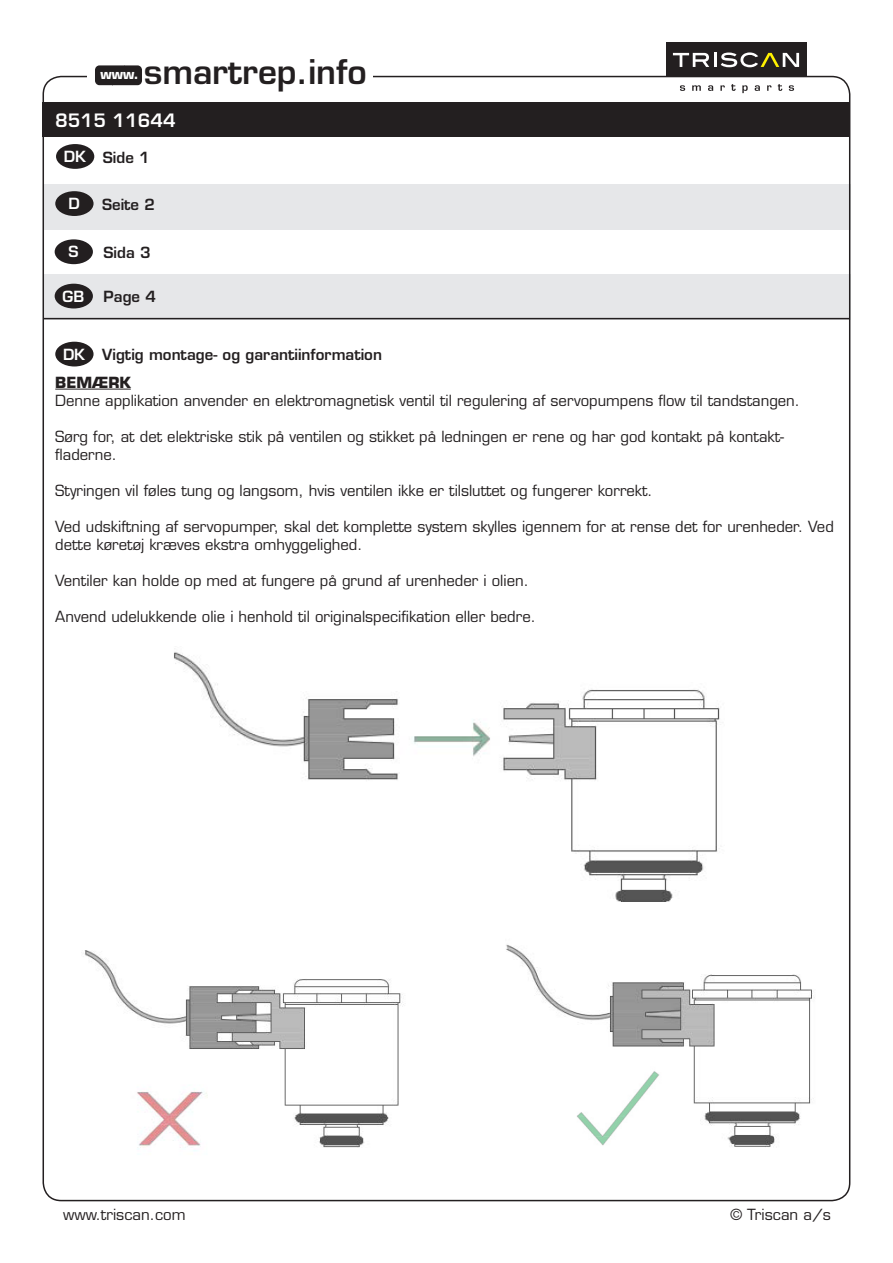
<style>
.page{position:relative;width:893px;height:1263px;background:#fff}
.page>*{position:absolute;margin:0;border:0;box-sizing:border-box;transform-origin:0 0}
.t1{font:600 33.15px "Eurostile LT Std";color:#231f20}
.t2{font:600 18px "Eurostile LT Std";color:#fff}
.t3{font:15px/18px "Eurostile LT Std";color:#231f20}
.t4{font:600 15px "Eurostile LT Std";color:#231f20}
.t5{font:600 15px "Eurostile LT Std";color:#fff}
.t6{font:700 15px "Eurostile LT Std";color:#231f20}
.t7{font:700 14.4px "Eurostile LT Std";color:#fff}
.t8{font:700 13.5px "Eurostile LT Std";color:#fff}
</style>
<div class="page">
<div style="left:43px;top:103px;width:807px;height:34px;background:#231f20"></div>
<div style="left:56px;top:144px;width:38px;height:25px;background:#231f20;border-radius:50%"></div>
<div style="left:44px;top:184px;width:806px;height:45px;background:#e6e7e9"></div>
<div style="left:55px;top:191px;width:39px;height:25px;background:#231f20;border-radius:50%"></div>
<div style="left:55px;top:239px;width:38px;height:25px;background:#231f20;border-radius:50%"></div>
<div style="left:44px;top:274px;width:806px;height:45px;background:#e6e7e9"></div>
<div style="left:55px;top:284px;width:38px;height:24px;background:#231f20;border-radius:50%"></div>
<hr style="left:44px;top:318px;width:805px;height:1px;background:#231f20">
<div style="left:55px;top:342px;width:39px;height:24px;background:#231f20;border-radius:50%"></div>
<hr style="left:55px;top:389px;width:76px;height:1px;background:#231f20">
<img style="left:174px;top:652px;width:546px;height:250px">
<img style="left:84px;top:950px;width:320px;height:201px">
<img style="left:506px;top:944px;width:309px;height:203px">
<img style="left:560px;top:1061px;width:106px;height:86px">
<div style="left:666px;top:43px;width:140px;height:34px;background:#231f20"></div>
<svg style="left:673px;top:53px;width:36px;height:14px"></svg>
<hr style="left:714px;top:53px;width:3px;height:14px;background:#fff">
<svg style="left:721px;top:52px;width:78px;height:15px"></svg>
<svg style="left:680px;top:85px;width:5px;height:6px"></svg>
<svg style="left:692px;top:85px;width:9px;height:6px"></svg>
<svg style="left:708px;top:85px;width:5px;height:6px"></svg>
<svg style="left:720px;top:85px;width:5px;height:6px"></svg>
<svg style="left:731px;top:84px;width:5px;height:7px"></svg>
<svg style="left:742px;top:85px;width:6px;height:8px"></svg>
<svg style="left:755px;top:85px;width:5px;height:6px"></svg>
<svg style="left:767px;top:85px;width:4px;height:6px"></svg>
<svg style="left:778px;top:84px;width:4px;height:7px"></svg>
<svg style="left:789px;top:85px;width:5px;height:6px"></svg>
<svg style="left:95px;top:65px;width:47px;height:20px"></svg>
<h1 class="t1" style="left:144px;top:51px;width:224px">smartrep.info</h1>
<p class="t8" style="left:101px;top:66px;width:24px">ww</p>
<p class="t7" style="left:98px;top:65px;width:42px">www.</p>
<p class="t2" style="left:55px;top:109px;width:122px">8515 11644</p>
<p class="t5" style="left:64px;top:147px;width:24px">DK</p>
<p class="t4" style="left:103px;top:148px;width:48px">Side 1</p>
<p class="t5" style="left:68px;top:194px;width:13px">D</p>
<p class="t4" style="left:102px;top:195px;width:54px">Seite 2</p>
<p class="t5" style="left:68px;top:242px;width:12px">S</p>
<p class="t4" style="left:104px;top:243px;width:49px">Sida 3</p>
<p class="t5" style="left:63px;top:287px;width:23px">GB</p>
<p class="t4" style="left:104px;top:287px;width:54px">Page 4</p>
<p class="t5" style="left:63px;top:345px;width:24px">DK</p>
<p class="t4" style="left:102px;top:345px;width:281px">Vigtig montage- og garantiinformation</p>
<p class="t6" style="left:55px;top:373px;width:77px">BEMÆRK</p>
<p class="t3" style="left:55px;top:391px;width:746px">Denne applikation anvender en elektromagnetisk ventil til regulering af servopumpens flow til tandstangen.</p>
<p class="t3" style="left:55px;top:427px;width:730px">Sørg for, at det elektriske stik på ventilen og stikket på ledningen er rene og har god kontakt på kontakt&shy;fladerne.</p>
<p class="t3" style="left:55px;top:481px;width:599px">Styringen vil føles tung og langsom, hvis ventilen ikke er tilsluttet og fungerer korrekt.</p>
<p class="t3" style="left:55px;top:517px;width:780px">Ved udskiftning af servopumper, skal det komplette system skylles igennem for at rense det for urenheder. Ved dette køretøj kræves ekstra omhyggelighed.</p>
<p class="t3" style="left:55px;top:571px;width:475px">Ventiler kan holde op med at fungere på grund af urenheder i olien.</p>
<p class="t3" style="left:55px;top:607px;width:482px">Anvend udelukkende olie i henhold til originalspecifikation eller bedre.</p>
<p class="t3" style="left:63px;top:1206px;width:124px">www.triscan.com</p>
<p class="t3" style="left:730px;top:1206px;width:102px">© Triscan a/s</p>
</div>
